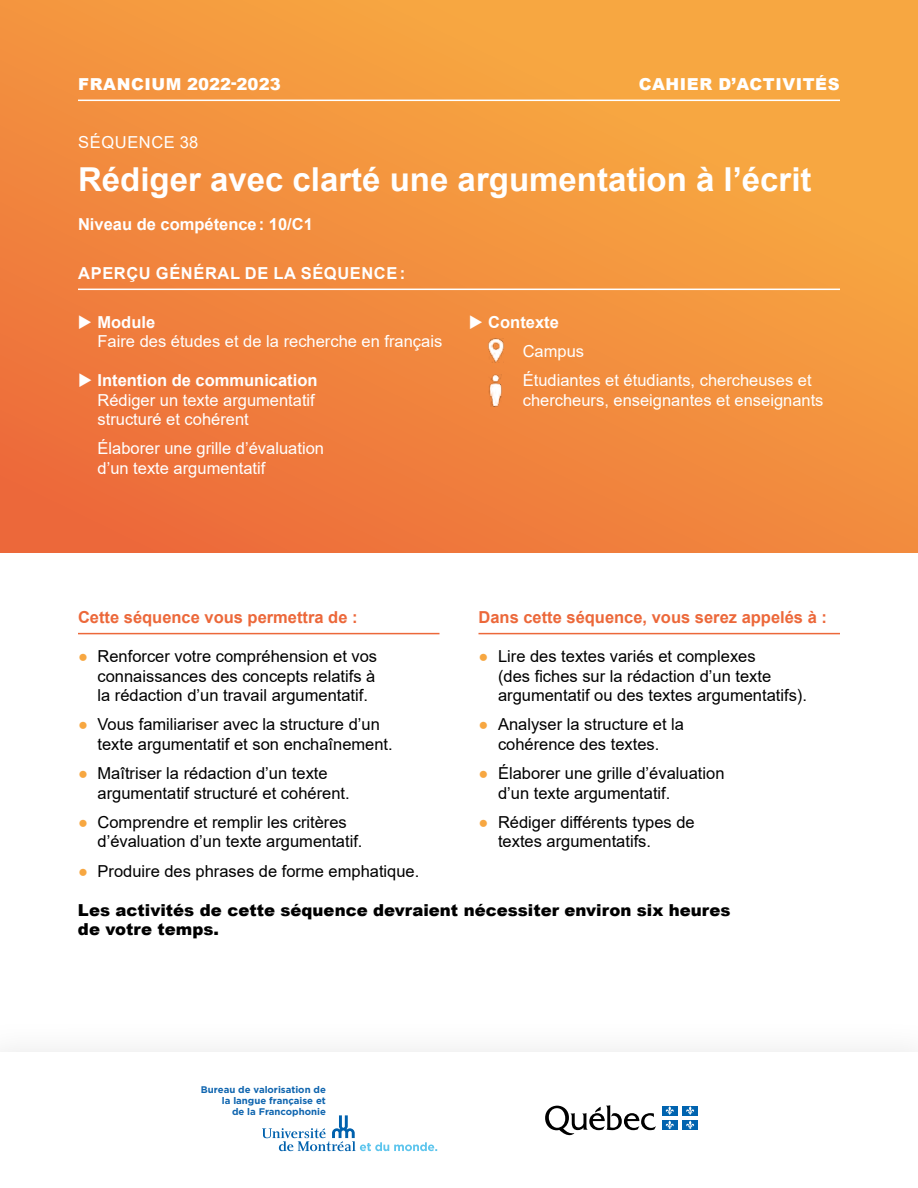
<style>
.page{position:relative;width:918px;height:1188px;background:#fff}
.page>*{position:absolute;margin:0;border:0;box-sizing:border-box;transform-origin:0 0}
.t1{font:700 33px "Arial";color:#fff}
.t2{font:16.5px/19.5px "Arial";color:#000}
.t3{font:16.5px/19.5px "Arial";color:#fff}
.t4{font:900 16.5px/19.5px "Arial";color:#000}
.t5{font:700 16.5px "Arial";color:#ec683a}
.t6{font:900 16.5px "Arial";letter-spacing:.035em;color:#fff}
.t7{font:700 16.5px "Arial";letter-spacing:.035em;color:#fff}
.t8{font:700 16.5px "Arial";color:#fff}
.t9{font:16.5px "Arial";letter-spacing:.035em;color:#fff}
.t10{font:700 9.6px/11.1px "Gotham";color:#0f65af;text-align:right}
.s1{font-weight:700}
.s2{color:#f7a741}
</style>
<div class="page">
<svg style="left:545px;top:1105px;width:111px;height:30px"></svg>
<div style="left:662px;top:1106px;width:16px;height:9px;background:#0063af"></div>
<div style="left:682px;top:1106px;width:16px;height:9px;background:#0063af"></div>
<div style="left:662px;top:1120px;width:16px;height:10px;background:#0063af"></div>
<svg style="left:666px;top:1106px;width:8px;height:23px"></svg>
<div style="left:682px;top:1120px;width:16px;height:10px;background:#0063af"></div>
<svg style="left:686px;top:1106px;width:8px;height:23px"></svg>
<svg style="left:262px;top:1115px;width:175px;height:36px"></svg>
<svg style="left:0;top:0;width:918px;height:553px;background:#f28f3e"></svg>
<hr style="left:78px;top:100px;width:762px;height:1px;background:#fff">
<hr style="left:78px;top:289px;width:762px;height:1px;background:#fff">
<img style="left:488px;top:338px;width:16px;height:24px">
<img style="left:488px;top:375px;width:14px;height:32px">
<hr style="left:78px;top:633px;width:362px;height:1px;background:#ec683a">
<hr style="left:478px;top:633px;width:362px;height:1px;background:#ec683a">
<p class="t6" style="left:78px;top:72px;width:204px">FRANCIUM 2022-2023</p>
<p class="t6" style="left:639px;top:72px;width:202px">CAHIER D’ACTIVITÉS</p>
<p class="t9" style="left:78px;top:131px;width:121px">SÉQUENCE 38</p>
<h1 class="t1" style="left:78px;top:156px;width:735px">Rédiger avec clarté une argumentation à l’écrit</h1>
<p class="t8" style="left:78px;top:213px;width:236px">Niveau de compétence: 10/C1</p>
<p class="t7" style="left:78px;top:261px;width:329px">APERÇU GÉNÉRAL DE LA SÉQUENCE:</p>
<p class="t3" style="left:98px;top:312px;width:346px;text-indent:-20px">◆ <span class="s1">Module<br></span>Faire des études et de la recherche en français</p>
<p class="t3" style="left:98px;top:370px;width:222px;text-indent:-20px">◆ <span class="s1">Intention de communication<br></span>Rédiger un texte argumentatif structuré et cohérent</p>
<p class="t3" style="left:98px;top:439px;width:228px">Élaborer une grille d’évaluation d’un texte argumentatif</p>
<p class="t3" style="left:523px;top:307px;width:290px;line-height:29.2px;text-indent:-54px">◆ <span class="s1">Contexte<br></span>Campus<br>Étudiantes et étudiants, chercheuses et</p>
<p class="t3" style="left:523px;top:390px;width:302px">chercheurs, enseignantes et enseignants</p>
<p class="t5" style="left:78px;top:606px;width:281px">Cette séquence vous permettra de :</p>
<p class="t2" style="left:98px;top:646px;width:281px;text-align:justify;text-indent:-20px"><span class="s2">●</span> Renforcer votre compréhension et vos connaissances des concepts relatifs à la rédaction d’un travail argumentatif.</p>
<p class="t2" style="left:98px;top:715px;width:297px;text-indent:-20px"><span class="s2">●</span> Vous familiariser avec la structure d’un texte argumentatif et son enchaînement.</p>
<p class="t2" style="left:98px;top:763px;width:254px;text-indent:-20px"><span class="s2">●</span> Maîtriser la rédaction d’un texte argumentatif structuré et cohérent.</p>
<p class="t2" style="left:98px;top:812px;width:267px;text-indent:-20px"><span class="s2">●</span> Comprendre et remplir les critères d’évaluation d’un texte argumentatif.</p>
<p class="t2" style="left:78px;top:861px;width:343px"><span class="s2">●</span> Produire des phrases de forme emphatique.</p>
<p class="t5" style="left:478px;top:606px;width:350px">Dans cette séquence, vous serez appelés à :</p>
<p class="t2" style="left:498px;top:646px;width:311px;text-indent:-20px"><span class="s2">●</span> Lire des textes variés et complexes<br>(des fiches sur la rédaction d’un texte argumentatif ou des textes argumentatifs).</p>
<p class="t2" style="left:478px;top:715px;width:207px;text-align:center"><span class="s2">●</span> Analyser la structure et la cohérence des textes.</p>
<p class="t2" style="left:498px;top:763px;width:228px;text-indent:-20px"><span class="s2">●</span> Élaborer une grille d’évaluation d’un texte argumentatif.</p>
<p class="t2" style="left:498px;top:812px;width:198px;text-indent:-20px"><span class="s2">●</span> Rédiger différents types de textes argumentatifs.</p>
<p class="t4" style="left:78px;top:899px;width:654px">Les activités de cette séquence devraient nécessiter environ six heures de votre temps.</p>
<p class="t10" style="left:201px;top:1084px;width:126px">Bureau de valorisation de la langue française et<br>de la Francophonie</p>
</div>
